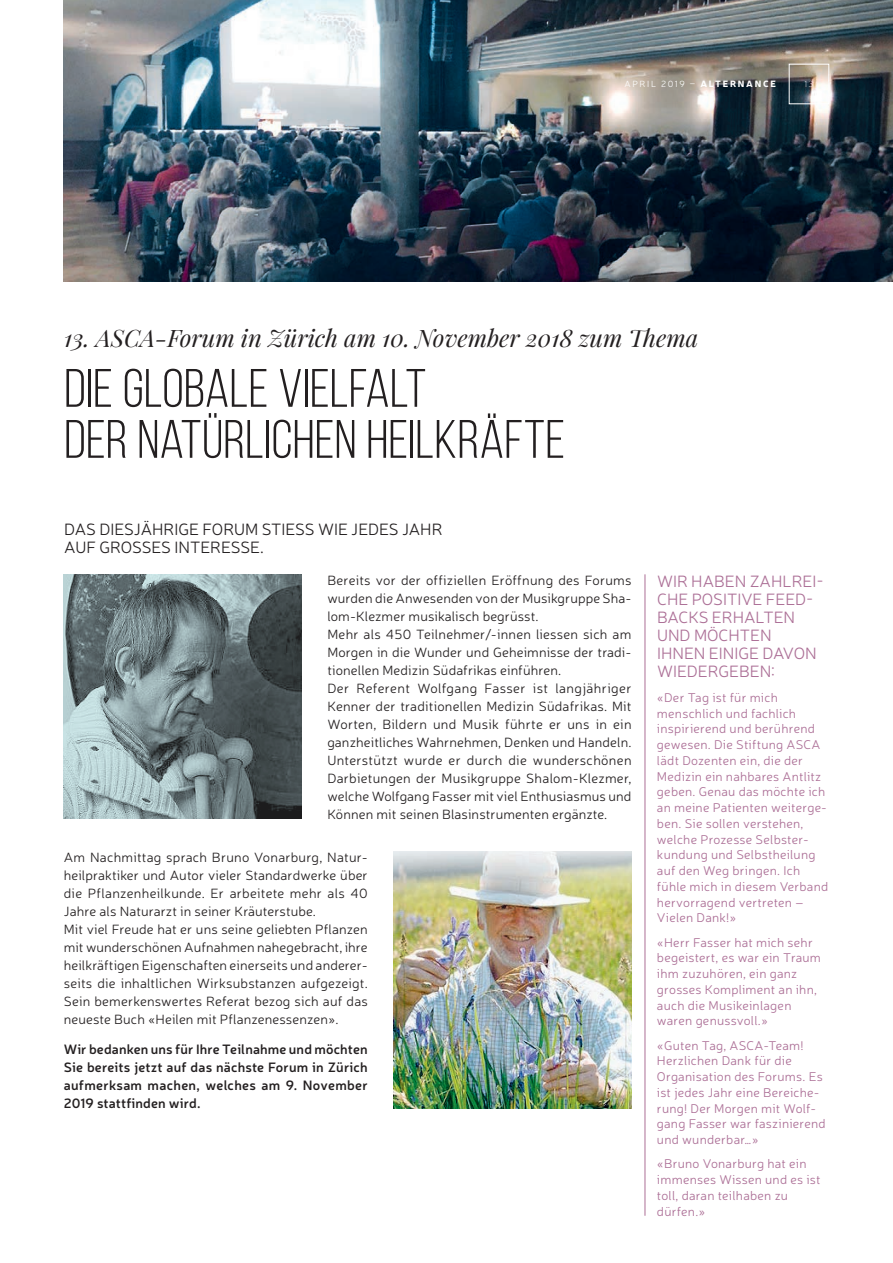
<style>
.page{position:relative;width:893px;height:1263px;background:#fff}
.page>*{position:absolute;margin:0;border:0;box-sizing:border-box;transform-origin:0 0}
.t1{font:54px/51px "Bebas Neue";letter-spacing:.005em;color:#231f20;scale:1.04 1}
.t2{font:italic 24px "Playfair Display";color:#231f20}
.t3{font:300 16.5px/18px "Neris";color:#ac6f96}
.t4{font:300 16.5px/18px "Neris";color:#231f20}
.t5{font:300 13.5px/18px "Neris";letter-spacing:.01em;color:#231f20}
.t6{font:600 13.5px/18px "Neris";letter-spacing:.01em;color:#231f20;text-align:justify}
.t7{font:300 12.75px/15.8px "Neris";letter-spacing:.02em;color:#ac6f96}
.t8{font:300 9px "Neris";letter-spacing:.185em;color:#fff}
.t9{font:100 9px "Neris";color:#fff}
.s1{font-weight:900}
</style>
<div class="page">
<img style="left:64px;top:0;width:829px;height:282px">
<img style="left:393px;top:851px;width:238px;height:257px">
<hr style="left:645px;top:574px;width:1px;height:642px;background:#ac6f96">
<img style="left:64px;top:574px;width:238px;height:245px">
<div style="left:789px;top:64px;width:40px;height:40px;border:1px solid #fff"></div>
<p class="t8" style="left:624px;top:79px;width:153px">APRIL 2019 – <span class="s1">ALTERNANCE</span></p>
<p class="t9" style="left:804px;top:79px;width:11px">13</p>
<h2 class="t2" style="left:64px;top:322px;width:636px">13. ASCA-Forum in Zürich am 10. November 2018 zum Thema</h2>
<h1 class="t1" style="left:64px;top:362px;width:483px">DIE GLOBALE VIELFALT<br>DER NATÜRLICHEN HEILKRÄFTE</h1>
<p class="t4" style="left:64px;top:519px;width:380px">DAS DIESJÄHRIGE FORUM STIESS WIE JEDES JAHR<br>AUF GROSSES INTERESSE.</p>
<p class="t5" style="left:327px;top:570px;width:306px">Bereits vor der offiziellen Eröffnung des Forums wurden die Anwesenden von der Musikgruppe Sha&shy;lom-Klezmer musikalisch begrüsst.<br>Mehr als 450 Teilnehmer/-innen liessen sich am Morgen in die Wunder und Geheimnisse der tradi&shy;tionellen Medizin Südafrikas einführen.<br>Der Referent Wolfgang Fasser ist langjähriger Kenner der traditionellen Medizin Südafrikas. Mit Worten, Bildern und Musik führte er uns in ein ganzheitliches Wahrnehmen, Denken und Handeln.<br>Unterstützt wurde er durch die wunderschönen Darbietungen der Musikgruppe Shalom-Klezmer, welche Wolfgang Fasser mit viel Enthusiasmus und Können mit seinen Blasinstrumenten ergänzte.</p>
<p class="t5" style="left:64px;top:847px;width:306px">Am Nachmittag sprach Bruno Vonarburg, Natur&shy;heilpraktiker und Autor vieler Standardwerke über die Pflanzenheilkunde. Er arbeitete mehr als 40<br>Jahre als Naturarzt in seiner Kräuterstube.<br>Mit viel Freude hat er uns seine geliebten Pflanzen mit wunderschönen Aufnahmen nahegebracht, ihre heilkräftigen Eigenschaften einerseits und anderer&shy;seits die inhaltlichen Wirksubstanzen aufgezeigt.<br>Sein bemerkenswertes Referat bezog sich auf das neueste Buch «Heilen mit Pflanzenessenzen».</p>
<p class="t6" style="left:64px;top:1040px;width:306px">Wir bedanken uns für Ihre Teilnahme und möchten Sie bereits jetzt auf das nächste Forum in Zürich aufmerksam machen, welches am 9. November 2019 stattfinden wird.</p>
<p class="t3" style="left:657px;top:571px;width:168px">WIR HABEN ZAHLREI-<br>CHE POSITIVE FEED-<br>BACKS ERHALTEN<br>UND MÖCHTEN<br>IHNEN EINIGE DAVON<br>WIEDERGEBEN:</p>
<p class="t7" style="left:657px;top:689px;width:173px">«Der Tag ist für mich menschlich und fachlich inspirierend und berührend gewesen. Die Stiftung ASCA lädt Dozenten ein, die der<br>Medizin ein nahbares Antlitz geben. Genau das möchte ich an meine Patienten weiterge&shy;ben. Sie sollen verstehen, welche Prozesse Selbster&shy;kundung und Selbstheilung auf den Weg bringen. Ich fühle mich in diesem Verband hervorragend vertreten –<br>Vielen Dank!»</p>
<p class="t7" style="left:657px;top:934px;width:165px">«Herr Fasser hat mich sehr begeistert, es war ein Traum ihm zuzuhören, ein ganz grosses Kompliment an ihn, auch die Musikeinlagen waren genussvoll.»</p>
<p class="t7" style="left:657px;top:1037px;width:170px">«Guten Tag, ASCA-Team!<br>Herzlichen Dank für die<br>Organisation des Forums. Es ist jedes Jahr eine Bereiche&shy;rung! Der Morgen mit Wolf&shy;gang Fasser war faszinierend und wunderbar…»</p>
<p class="t7" style="left:657px;top:1156px;width:165px">«Bruno Vonarburg hat ein immenses Wissen und es ist toll, daran teilhaben zu dürfen.»</p>
</div>
